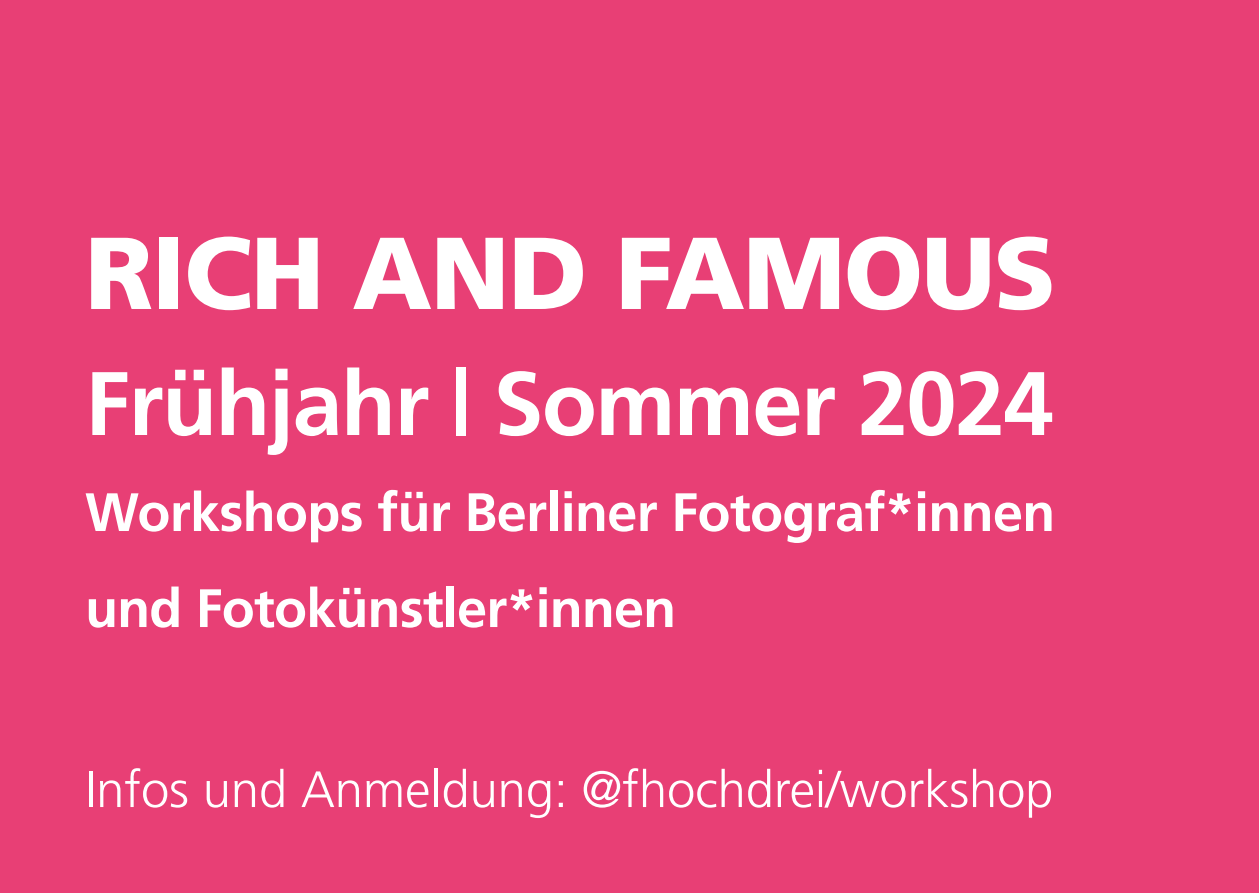
<style>
.page{position:relative;width:1259px;height:893px;background:#e83f75}
.page>*{position:absolute;margin:0;border:0;box-sizing:border-box;transform-origin:0 0}
.t1{font:900 102px "Frutiger CE";letter-spacing:-.015em;color:#fff}
.t2{font:700 90px "Frutiger CE";letter-spacing:-.015em;color:#fff}
.t3{font:700 54px/96px "Frutiger CE";letter-spacing:-.015em;color:#fff}
.t4{font:300 51px "Frutiger CE";letter-spacing:-.005em;color:#fff}
</style>
<div class="page">
<h1 class="t1" style="left:85px;top:215px;width:972px">RICH AND FAMOUS</h1>
<h2 class="t2" style="left:85px;top:352px;width:970px">Frühjahr | Sommer 2024</h2>
<p class="t3" style="left:85px;top:464px;width:971px">Workshops für Berliner Fotograf*innen und Fotokünstler*innen</p>
<p class="t4" style="left:85px;top:760px;width:970px">Infos und Anmeldung: @fhochdrei/workshop</p>
</div>
